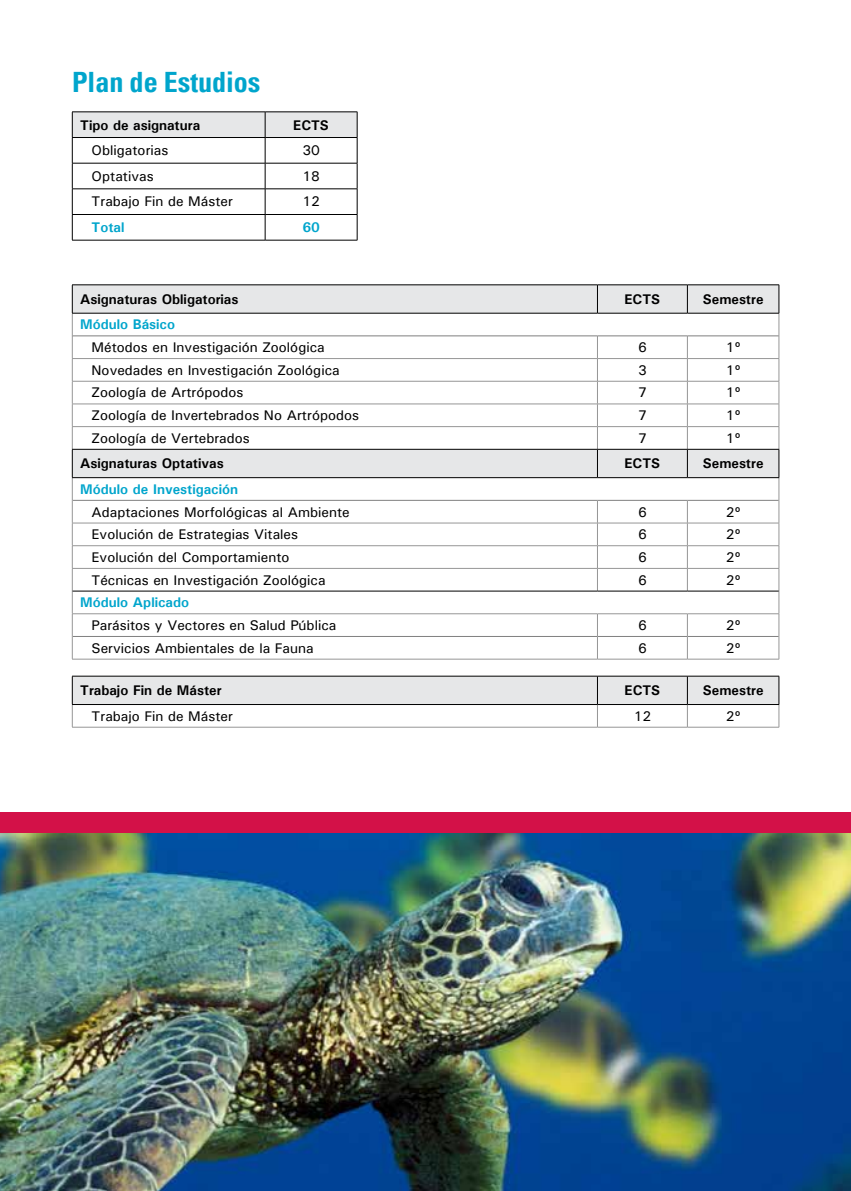
<style>
.page{position:relative;width:851px;height:1191px;background:#fff}
.page>*{position:absolute;margin:0;border:0;box-sizing:border-box;transform-origin:0 0}
.t1{font:700 condensed 28px "Univers";color:#00a5cc}
.t2{font:500 14px "Univers";color:#000}
.t3{font:700 14px "Univers";color:#000}
.t4{font:700 14px "Univers";color:#00a5cc}
</style>
<div class="page">
<hr style="left:72px;top:111px;width:193px;height:1px;background:#000">
<hr style="left:265px;top:111px;width:92px;height:1px;background:#000">
<svg style="left:72px;top:112px;width:286px;height:128px"></svg>
<hr style="left:72px;top:240px;width:193px;height:1px;background:#000">
<hr style="left:265px;top:240px;width:92px;height:1px;background:#000">
<svg style="left:72px;top:285px;width:706px;height:419px"></svg>
<hr style="left:72px;top:358px;width:525px;height:1px;background:#969696">
<hr style="left:597px;top:358px;width:90px;height:1px;background:#969696">
<hr style="left:687px;top:358px;width:92px;height:1px;background:#969696">
<hr style="left:72px;top:381px;width:525px;height:1px;background:#969696">
<hr style="left:597px;top:381px;width:90px;height:1px;background:#969696">
<hr style="left:687px;top:381px;width:92px;height:1px;background:#969696">
<hr style="left:72px;top:403px;width:525px;height:1px;background:#969696">
<hr style="left:597px;top:403px;width:90px;height:1px;background:#969696">
<hr style="left:687px;top:403px;width:92px;height:1px;background:#969696">
<hr style="left:72px;top:426px;width:525px;height:1px;background:#969696">
<hr style="left:597px;top:426px;width:90px;height:1px;background:#969696">
<hr style="left:687px;top:426px;width:92px;height:1px;background:#969696">
<hr style="left:72px;top:335px;width:525px;height:1px;background:#808080">
<hr style="left:597px;top:335px;width:90px;height:1px;background:#808080">
<hr style="left:687px;top:335px;width:91px;height:1px;background:#808080">
<hr style="left:72px;top:500px;width:525px;height:1px;background:#808080">
<hr style="left:597px;top:500px;width:90px;height:1px;background:#808080">
<hr style="left:687px;top:500px;width:91px;height:1px;background:#808080">
<hr style="left:72px;top:636px;width:525px;height:1px;background:#808080">
<hr style="left:597px;top:636px;width:90px;height:1px;background:#808080">
<hr style="left:687px;top:636px;width:91px;height:1px;background:#808080">
<hr style="left:72px;top:523px;width:525px;height:1px;background:#969696">
<hr style="left:597px;top:523px;width:90px;height:1px;background:#969696">
<hr style="left:687px;top:523px;width:92px;height:1px;background:#969696">
<hr style="left:72px;top:545px;width:525px;height:1px;background:#969696">
<hr style="left:597px;top:545px;width:90px;height:1px;background:#969696">
<hr style="left:687px;top:545px;width:92px;height:1px;background:#969696">
<hr style="left:72px;top:568px;width:525px;height:1px;background:#969696">
<hr style="left:597px;top:568px;width:90px;height:1px;background:#969696">
<svg style="left:597px;top:500px;width:1px;height:91px"></svg>
<hr style="left:687px;top:568px;width:92px;height:1px;background:#969696">
<svg style="left:687px;top:500px;width:1px;height:91px"></svg>
<hr style="left:72px;top:613px;width:525px;height:1px;background:#969696">
<hr style="left:597px;top:613px;width:90px;height:1px;background:#969696">
<hr style="left:687px;top:613px;width:92px;height:1px;background:#969696">
<svg style="left:597px;top:614px;width:1px;height:45px"></svg>
<svg style="left:687px;top:614px;width:1px;height:45px"></svg>
<hr style="left:72px;top:659px;width:525px;height:1px;background:#969696">
<hr style="left:597px;top:659px;width:90px;height:1px;background:#969696">
<hr style="left:687px;top:659px;width:92px;height:1px;background:#969696">
<hr style="left:72px;top:727px;width:525px;height:1px;background:#969696">
<hr style="left:597px;top:727px;width:90px;height:1px;background:#969696">
<hr style="left:687px;top:727px;width:92px;height:1px;background:#969696">
<hr style="left:72px;top:676px;width:525px;height:1px;background:#000">
<hr style="left:597px;top:676px;width:90px;height:1px;background:#000">
<hr style="left:687px;top:676px;width:92px;height:1px;background:#000">
<hr style="left:72px;top:284px;width:525px;height:1px;background:#000">
<hr style="left:597px;top:284px;width:90px;height:1px;background:#000">
<svg style="left:597px;top:285px;width:1px;height:28px"></svg>
<hr style="left:687px;top:284px;width:92px;height:1px;background:#000">
<svg style="left:687px;top:285px;width:1px;height:28px"></svg>
<hr style="left:72px;top:313px;width:525px;height:1px;background:#000">
<hr style="left:597px;top:313px;width:90px;height:1px;background:#000">
<hr style="left:687px;top:313px;width:92px;height:1px;background:#000">
<hr style="left:72px;top:449px;width:525px;height:1px;background:#000">
<svg style="left:72px;top:285px;width:1px;height:374px"></svg>
<hr style="left:597px;top:449px;width:90px;height:1px;background:#000">
<svg style="left:597px;top:336px;width:1px;height:141px"></svg>
<hr style="left:687px;top:449px;width:92px;height:1px;background:#000">
<svg style="left:687px;top:336px;width:1px;height:141px"></svg>
<svg style="left:778px;top:285px;width:1px;height:374px"></svg>
<hr style="left:72px;top:477px;width:525px;height:1px;background:#000">
<hr style="left:597px;top:477px;width:90px;height:1px;background:#000">
<hr style="left:687px;top:477px;width:92px;height:1px;background:#000">
<hr style="left:72px;top:591px;width:525px;height:1px;background:#000">
<hr style="left:597px;top:591px;width:90px;height:1px;background:#000">
<hr style="left:687px;top:591px;width:91px;height:1px;background:#000">
<svg style="left:72px;top:676px;width:1px;height:51px"></svg>
<svg style="left:597px;top:676px;width:1px;height:51px"></svg>
<svg style="left:687px;top:676px;width:1px;height:51px"></svg>
<svg style="left:778px;top:676px;width:1px;height:51px"></svg>
<hr style="left:72px;top:704px;width:525px;height:1px;background:#000">
<hr style="left:597px;top:704px;width:90px;height:1px;background:#000">
<hr style="left:687px;top:704px;width:92px;height:1px;background:#000">
<img style="left:0;top:833px;width:850px;height:358px">
<div style="left:0;top:812px;width:850px;height:21px;background:#d31148"></div>
<h1 class="t1" style="left:72px;top:65px;width:190px">Plan de Estudios</h1>
<p class="t3" style="left:80px;top:116px;width:121px">Tipo de asignatura</p>
<p class="t3" style="left:293px;top:116px;width:37px">ECTS</p>
<p class="t2" style="left:92px;top:141px;width:78px">Obligatorias</p>
<p class="t2" style="left:302px;top:141px;width:19px">30</p>
<p class="t2" style="left:92px;top:167px;width:63px">Optativas</p>
<p class="t2" style="left:302px;top:167px;width:19px">18</p>
<p class="t2" style="left:92px;top:193px;width:143px">Trabajo Fin de Máster</p>
<p class="t2" style="left:302px;top:193px;width:19px">12</p>
<p class="t4" style="left:92px;top:218px;width:34px">Total</p>
<p class="t4" style="left:302px;top:218px;width:19px">60</p>
<p class="t3" style="left:80px;top:290px;width:160px">Asignaturas Obligatorias</p>
<p class="t3" style="left:624px;top:290px;width:37px">ECTS</p>
<p class="t3" style="left:702px;top:290px;width:62px">Semestre</p>
<p class="t4" style="left:80px;top:316px;width:96px">Módulo Básico</p>
<p class="t2" style="left:92px;top:338px;width:234px">Métodos en Investigación Zoológica</p>
<p class="t2" style="left:638px;top:338px;width:10px">6</p>
<p class="t2" style="left:725px;top:338px;width:16px">1º</p>
<p class="t2" style="left:92px;top:361px;width:249px">Novedades en Investigación Zoológica</p>
<p class="t2" style="left:638px;top:361px;width:10px">3</p>
<p class="t2" style="left:725px;top:361px;width:16px">1º</p>
<p class="t2" style="left:92px;top:384px;width:153px">Zoología de Artrópodos</p>
<p class="t2" style="left:638px;top:384px;width:10px">7</p>
<p class="t2" style="left:725px;top:384px;width:16px">1º</p>
<p class="t2" style="left:92px;top:406px;width:269px">Zoología de Invertebrados No Artrópodos</p>
<p class="t2" style="left:638px;top:406px;width:10px">7</p>
<p class="t2" style="left:725px;top:406px;width:16px">1º</p>
<p class="t2" style="left:92px;top:429px;width:160px">Zoología de Vertebrados</p>
<p class="t2" style="left:638px;top:429px;width:10px">7</p>
<p class="t2" style="left:725px;top:429px;width:16px">1º</p>
<p class="t3" style="left:80px;top:454px;width:145px">Asignaturas Optativas</p>
<p class="t3" style="left:624px;top:454px;width:37px">ECTS</p>
<p class="t3" style="left:702px;top:454px;width:62px">Semestre</p>
<p class="t4" style="left:80px;top:480px;width:159px">Módulo de Investigación</p>
<p class="t2" style="left:92px;top:503px;width:260px">Adaptaciones Morfológicas al Ambiente</p>
<p class="t2" style="left:638px;top:503px;width:10px">6</p>
<p class="t2" style="left:725px;top:503px;width:16px">2º</p>
<p class="t2" style="left:92px;top:525px;width:208px">Evolución de Estrategias Vitales</p>
<p class="t2" style="left:638px;top:525px;width:10px">6</p>
<p class="t2" style="left:725px;top:525px;width:16px">2º</p>
<p class="t2" style="left:92px;top:548px;width:199px">Evolución del Comportamiento</p>
<p class="t2" style="left:638px;top:548px;width:10px">6</p>
<p class="t2" style="left:725px;top:548px;width:16px">2º</p>
<p class="t2" style="left:92px;top:571px;width:235px">Técnicas en Investigación Zoológica</p>
<p class="t2" style="left:638px;top:571px;width:10px">6</p>
<p class="t2" style="left:725px;top:571px;width:16px">2º</p>
<p class="t4" style="left:80px;top:593px;width:110px">Módulo Aplicado</p>
<p class="t2" style="left:92px;top:616px;width:246px">Parásitos y Vectores en Salud Pública</p>
<p class="t2" style="left:638px;top:616px;width:10px">6</p>
<p class="t2" style="left:725px;top:616px;width:16px">2º</p>
<p class="t2" style="left:92px;top:639px;width:223px">Servicios Ambientales de la Fauna</p>
<p class="t2" style="left:638px;top:639px;width:10px">6</p>
<p class="t2" style="left:725px;top:639px;width:16px">2º</p>
<p class="t3" style="left:80px;top:681px;width:143px">Trabajo Fin de Máster</p>
<p class="t3" style="left:624px;top:681px;width:37px">ECTS</p>
<p class="t3" style="left:702px;top:681px;width:62px">Semestre</p>
<p class="t2" style="left:92px;top:707px;width:143px">Trabajo Fin de Máster</p>
<p class="t2" style="left:633px;top:707px;width:19px">12</p>
<p class="t2" style="left:725px;top:707px;width:16px">2º</p>
</div>
